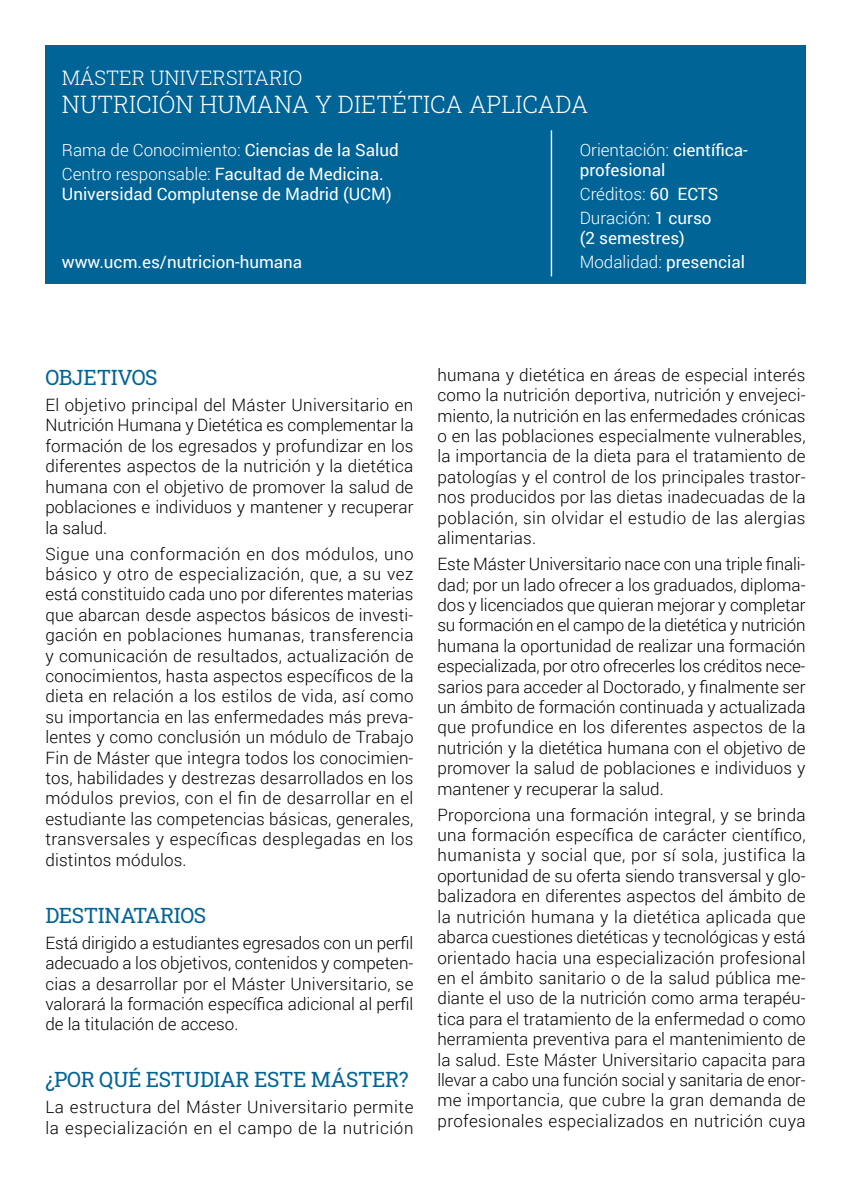
<style>
.page{position:relative;width:851px;height:1191px;background:#fff}
.page>*{position:absolute;margin:0;border:0;box-sizing:border-box;transform-origin:0 0}
.t1{font:300 24px "Roboto Slab";color:#fff}
.t2{font:21px "Roboto Slab";letter-spacing:-.02em;color:#006497}
.t3{font:300 20px "Roboto Slab";color:#fff}
.t4{font:300 17px/20.4px "Roboto";letter-spacing:.02em;color:#000;text-align:justify}
.t5{font:17px/20px "Roboto";color:#fff}
.t6{font:300 17px/24px "Roboto";color:#fff}
.s1{font-weight:400}
.s2{font-weight:300}
</style>
<div class="page">
<div style="left:45px;top:45px;width:760px;height:238px;background:#006497"></div>
<hr style="left:550px;top:130px;width:2px;height:146px;background:#fff">
<p class="t3" style="left:62px;top:64px;width:242px">MÁSTER UNIVERSITARIO</p>
<h1 class="t1" style="left:62px;top:87px;width:528px">NUTRICIÓN HUMANA Y DIETÉTICA APLICADA</h1>
<p class="t6" style="left:62px;top:138px;width:338px">Rama de Conocimiento: <span class="s1">Ciencias de la Salud<br></span>Centro responsable: <span class="s1">Facultad de Medicina.</span></p>
<p class="t5" style="left:62px;top:183px;width:331px">Universidad Complutense de Madrid (UCM)</p>
<p class="t5" style="left:62px;top:252px;width:242px">www.ucm.es/nutricion-humana</p>
<p class="t5" style="left:579px;top:139px;width:170px"><span class="s2">Orientación:</span> científica&shy;profesional</p>
<p class="t6" style="left:579px;top:181px;width:140px">Créditos: <span class="s1">60 ECTS<br></span>Duración: <span class="s1">1 curso</span></p>
<p class="t5" style="left:579px;top:225px;width:167px;line-height:24px">(2 semestres)<br><span class="s2">Modalidad:</span> presencial</p>
<p class="t2" style="left:45px;top:363px;width:114px">OBJETIVOS</p>
<p class="t4" style="left:45px;top:394px;width:369px">El objetivo principal del Máster Universitario en Nutrición Humana y Dietética es complementar la formación de los egresados y profundizar en los diferentes aspectos de la nutrición y la dietética humana con el objetivo de promover la salud de poblaciones e individuos y mantener y recuperar la salud.</p>
<p class="t4" style="left:45px;top:543px;width:369px">Sigue una conformación en dos módulos, uno básico y otro de especialización, que, a su vez está constituido cada uno por diferentes materias que abarcan desde aspectos básicos de investi&shy;gación en poblaciones humanas, transferencia y comunicación de resultados, actualización de conocimientos, hasta aspectos específicos de la dieta en relación a los estilos de vida, así como su importancia en las enfermedades más preva&shy;lentes y como conclusión un módulo de Trabajo Fin de Máster que integra todos los conocimien&shy;tos, habilidades y destrezas desarrollados en los módulos previos, con el fin de desarrollar en el estudiante las competencias básicas, generales, transversales y específicas desplegadas en los distintos módulos.</p>
<p class="t2" style="left:45px;top:900px;width:162px">DESTINATARIOS</p>
<p class="t4" style="left:45px;top:932px;width:369px">Está dirigido a estudiantes egresados con un perfil adecuado a los objetivos, contenidos y competen&shy;cias a desarrollar por el Máster Universitario, se valorará la formación específica adicional al perfil de la titulación de acceso.</p>
<p class="t2" style="left:45px;top:1065px;width:365px">¿POR QUÉ ESTUDIAR ESTE MÁSTER?</p>
<p class="t4" style="left:45px;top:1096px;width:369px">La estructura del Máster Universitario permite la especialización en el campo de la nutrición</p>
<p class="t4" style="left:437px;top:364px;width:369px">humana y dietética en áreas de especial interés como la nutrición deportiva, nutrición y envejeci&shy;miento, la nutrición en las enfermedades crónicas o en las poblaciones especialmente vulnerables, la importancia de la dieta para el tratamiento de patologías y el control de los principales trastor&shy;nos producidos por las dietas inadecuadas de la población, sin olvidar el estudio de las alergias alimentarias.</p>
<p class="t4" style="left:437px;top:553px;width:369px">Este Máster Universitario nace con una triple finali&shy;dad; por un lado ofrecer a los graduados, diploma&shy;dos y licenciados que quieran mejorar y completar su formación en el campo de la dietética y nutrición humana la oportunidad de realizar una formación especializada, por otro ofrecerles los créditos nece&shy;sarios para acceder al Doctorado, y finalmente ser un ámbito de formación continuada y actualizada que profundice en los diferentes aspectos de la nutrición y la dietética humana con el objetivo de promover la salud de poblaciones e individuos y mantener y recuperar la salud.</p>
<p class="t4" style="left:437px;top:804px;width:369px">Proporciona una formación integral, y se brinda una formación específica de carácter científico, humanista y social que, por sí sola, justifica la oportunidad de su oferta siendo transversal y glo&shy;balizadora en diferentes aspectos del ámbito de la nutrición humana y la dietética aplicada que abarca cuestiones dietéticas y tecnológicas y está orientado hacia una especialización profesional en el ámbito sanitario o de la salud pública me&shy;diante el uso de la nutrición como arma terapéu&shy;tica para el tratamiento de la enfermedad o como herramienta preventiva para el mantenimiento de la salud. Este Máster Universitario capacita para llevar a cabo una función social y sanitaria de enor&shy;me importancia, que cubre la gran demanda de profesionales especializados en nutrición cuya</p>
</div>
